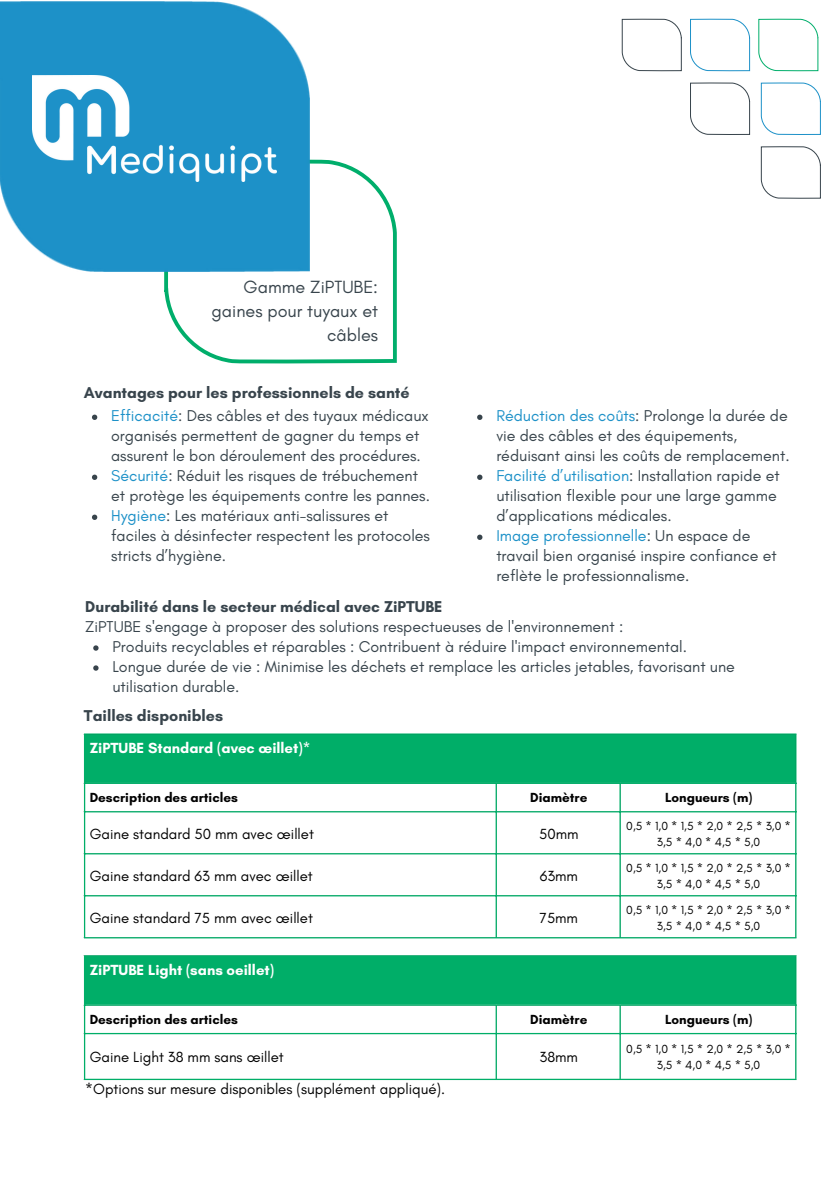
<style>
.page{position:relative;width:839px;height:1191px;background:#fff}
.page>*{position:absolute;margin:0;border:0;box-sizing:border-box;transform-origin:0 0}
.t1{font:18px/24px "Glacial Indifference";color:#38444c;text-align:right}
.t2{font:16px/20px "Glacial Indifference";color:#38444c}
.t3{font:700 16px "Glacial Indifference";color:#38444c}
.t4{font:15px "Glacial Indifference";color:#000}
.t5{font:700 15px "Glacial Indifference";color:#fff}
.t6{font:700 13.4px "Glacial Indifference";color:#000}
.t7{font:12px/16px "Glacial Indifference";color:#000;text-align:center}
.s1{color:#1d91c8}
</style>
<div class="page">
<svg style="left:690px;top:19px;width:60px;height:52px"></svg>
<svg style="left:621px;top:19px;width:60px;height:52px"></svg>
<svg style="left:758px;top:19px;width:60px;height:52px"></svg>
<svg style="left:760px;top:82px;width:60px;height:53px"></svg>
<svg style="left:690px;top:82px;width:60px;height:53px"></svg>
<svg style="left:760px;top:146px;width:60px;height:53px"></svg>
<svg style="left:164px;top:159px;width:233px;height:204px"></svg>
<img style="left:0;top:2px;width:309px;height:270px">
<img style="left:32px;top:75px;width:245px;height:107px">
<svg style="left:92px;top:415px;width:5px;height:5px"></svg>
<svg style="left:92px;top:475px;width:5px;height:5px"></svg>
<svg style="left:92px;top:515px;width:5px;height:5px"></svg>
<svg style="left:477px;top:415px;width:5px;height:5px"></svg>
<svg style="left:477px;top:475px;width:5px;height:5px"></svg>
<svg style="left:477px;top:535px;width:5px;height:5px"></svg>
<svg style="left:93px;top:645px;width:6px;height:6px"></svg>
<svg style="left:93px;top:665px;width:6px;height:6px"></svg>
<div style="left:84px;top:734px;width:712px;height:50px;background:#00ae68"></div>
<svg style="left:85px;top:784px;width:710px;height:153px"></svg>
<hr style="left:84px;top:735px;width:1px;height:202px;background:#00ae68">
<hr style="left:495px;top:784px;width:2px;height:153px;background:#00ae68">
<hr style="left:619px;top:784px;width:1px;height:153px;background:#00ae68">
<hr style="left:795px;top:735px;width:1px;height:202px;background:#00ae68">
<hr style="left:84px;top:733px;width:712px;height:2px;background:#00ae68">
<hr style="left:84px;top:811px;width:712px;height:1px;background:#00ae68">
<hr style="left:84px;top:853px;width:712px;height:1px;background:#00ae68">
<hr style="left:84px;top:895px;width:712px;height:1px;background:#00ae68">
<hr style="left:84px;top:937px;width:712px;height:1px;background:#00ae68">
<div style="left:84px;top:956px;width:712px;height:49px;background:#00ae68"></div>
<svg style="left:85px;top:1006px;width:710px;height:73px"></svg>
<hr style="left:84px;top:957px;width:1px;height:122px;background:#00ae68">
<hr style="left:495px;top:1006px;width:2px;height:73px;background:#00ae68">
<hr style="left:619px;top:1006px;width:1px;height:73px;background:#00ae68">
<hr style="left:795px;top:957px;width:1px;height:122px;background:#00ae68">
<hr style="left:84px;top:955px;width:712px;height:2px;background:#00ae68">
<hr style="left:84px;top:1004px;width:712px;height:2px;background:#00ae68">
<hr style="left:84px;top:1033px;width:712px;height:1px;background:#00ae68">
<hr style="left:84px;top:1079px;width:712px;height:1px;background:#00ae68">
<p class="t1" style="left:211px;top:275px;width:168px">Gamme ZiPTUBE: gaines pour tuyaux et câbles</p>
<p class="t3" style="left:84px;top:382px;width:327px">Avantages pour les professionnels de santé</p>
<p class="t2" style="left:111px;top:406px;width:319px"><span class="s1">Efficacité</span>: Des câbles et des tuyaux médicaux organisés permettent de gagner du temps et assurent le bon déroulement des procédures.</p>
<h1 class="t2" style="left:111px;top:466px;width:320px"><span class="s1">Sécurité</span>: Réduit les risques de trébuchement et protège les équipements contre les pannes.</h1>
<p class="t2" style="left:111px;top:506px;width:320px"><span class="s1">Hygiène</span>: Les matériaux anti-salissures et faciles à désinfecter respectent les protocoles stricts d’hygiène.</p>
<h2 class="t2" style="left:496px;top:406px;width:295px"><span class="s1">Réduction des coûts</span>: Prolonge la durée de vie des câbles et des équipements, réduisant ainsi les coûts de remplacement.</h2>
<p class="t2" style="left:496px;top:466px;width:285px"><span class="s1">Facilité d’utilisation</span>: Installation rapide et utilisation flexible pour une large gamme d’applications médicales.</p>
<p class="t2" style="left:496px;top:526px;width:282px"><span class="s1">Image professionnelle</span>: Un espace de travail bien organisé inspire confiance et reflète le professionnalisme.</p>
<p class="t3" style="left:85px;top:597px;width:359px">Durabilité dans le secteur médical avec ZiPTUBE</p>
<p class="t2" style="left:85px;top:616px;width:539px">ZiPTUBE s'engage à proposer des solutions respectueuses de l'environnement :</p>
<p class="t2" style="left:112px;top:636px;width:576px">Produits recyclables et réparables : Contribuent à réduire l'impact environnemental.</p>
<p class="t2" style="left:112px;top:656px;width:624px">Longue durée de vie : Minimise les déchets et remplace les articles jetables, favorisant une utilisation durable.</p>
<p class="t3" style="left:84px;top:706px;width:141px">Tailles disponibles</p>
<p class="t5" style="left:90px;top:738px;width:222px">ZiPTUBE Standard (avec œillet)*</p>
<p class="t6" style="left:90px;top:790px;width:150px">Description des articles</p>
<h2 class="t6" style="left:530px;top:790px;width:59px">Diamètre</h2>
<p class="t6" style="left:665px;top:790px;width:89px">Longueurs (m)</p>
<p class="t4" style="left:90px;top:825px;width:226px">Gaine standard 50 mm avec œillet</p>
<p class="t4" style="left:539px;top:825px;width:41px">50mm</p>
<p class="t7" style="left:626px;top:818px;width:166px">0,5 * 1,0 * 1,5 * 2,0 * 2,5 * 3,0 *<br>3,5 * 4,0 * 4,5 * 5,0</p>
<p class="t4" style="left:90px;top:867px;width:224px">Gaine standard 63 mm avec œillet</p>
<p class="t4" style="left:539px;top:867px;width:40px">63mm</p>
<p class="t7" style="left:626px;top:860px;width:166px">0,5 * 1,0 * 1,5 * 2,0 * 2,5 * 3,0 *<br>3,5 * 4,0 * 4,5 * 5,0</p>
<p class="t4" style="left:90px;top:909px;width:225px">Gaine standard 75 mm avec œillet</p>
<p class="t4" style="left:539px;top:909px;width:40px">75mm</p>
<p class="t7" style="left:626px;top:902px;width:166px">0,5 * 1,0 * 1,5 * 2,0 * 2,5 * 3,0 *<br>3,5 * 4,0 * 4,5 * 5,0</p>
<p class="t5" style="left:90px;top:960px;width:186px">ZiPTUBE Light (sans oeillet)</p>
<p class="t6" style="left:90px;top:1011px;width:150px">Description des articles</p>
<p class="t6" style="left:530px;top:1011px;width:59px">Diamètre</p>
<p class="t6" style="left:665px;top:1011px;width:89px">Longueurs (m)</p>
<p class="t4" style="left:90px;top:1047px;width:195px">Gaine Light 38 mm sans œillet</p>
<p class="t4" style="left:539px;top:1047px;width:40px">38mm</p>
<p class="t7" style="left:626px;top:1040px;width:166px">0,5 * 1,0 * 1,5 * 2,0 * 2,5 * 3,0 *<br>3,5 * 4,0 * 4,5 * 5,0</p>
<p class="t4" style="left:85px;top:1079px;width:361px">*Options sur mesure disponibles (supplément appliqué).</p>
</div>
